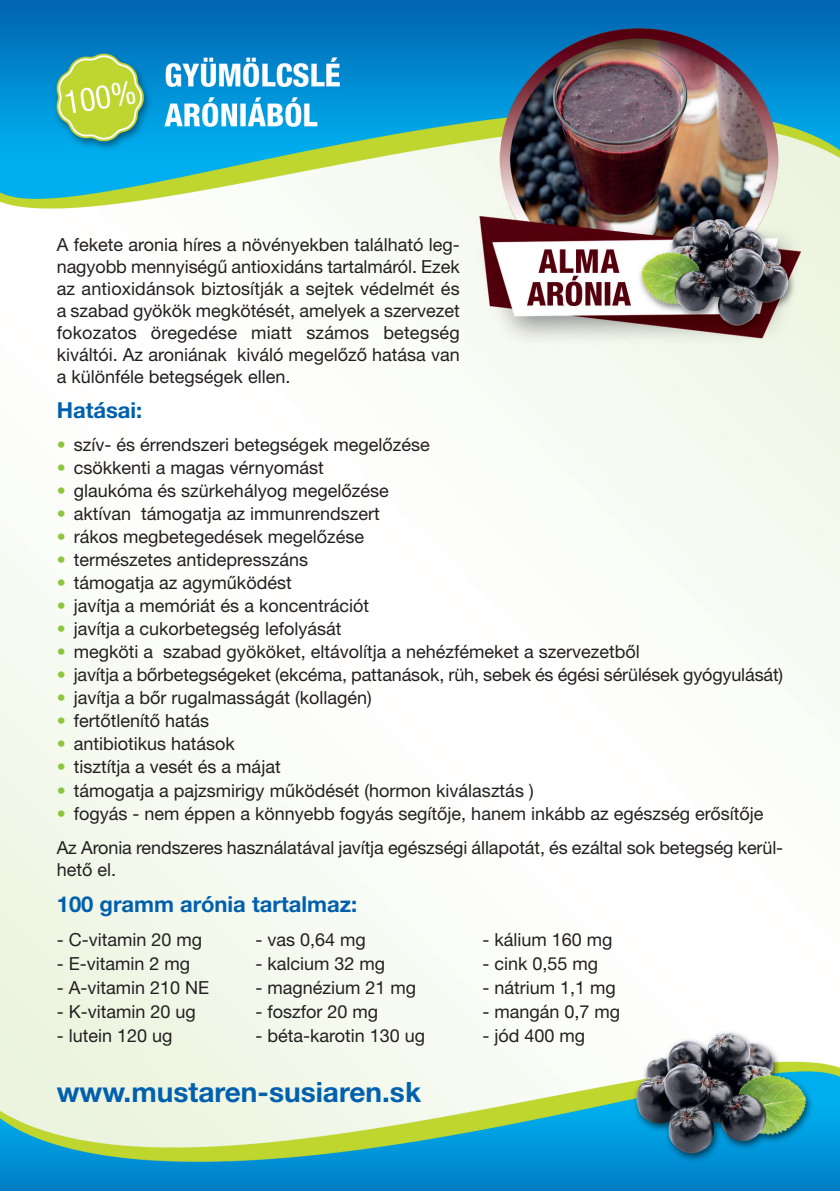
<style>
.page{position:relative;width:840px;height:1191px;background:#fff}
.page>*{position:absolute;margin:0;border:0;box-sizing:border-box;transform-origin:0 0}
.t1{font:700 28px "Helvetica Neue CE";color:#0160ae}
.t2{font:700 22px "Helvetica Neue CE";color:#0160ae}
.t3{font:18px/22px "Helvetica Neue CE";color:#231f20;text-align:justify}
.s1{color:#8bc63e}
</style>
<div class="page">
<img style="left:0;top:0;width:839px;height:1191px">
<p class="t3" style="left:57px;top:235px;width:404px">A fekete aronia híres a növényekben található leg&shy;nagyobb mennyiségű antioxidáns tartalmáról. Ezek az antioxidánsok biztosítják a sejtek védelmét és a szabad gyökök megkötését, amelyek a szervezet fokozatos öregedése miatt számos betegség kiváltói. Az aroniának kiváló megelőző hatása van a különféle betegségek ellen.</p>
<p class="t2" style="left:57px;top:402px;width:87px">Hatásai:</p>
<p class="t3" style="left:57px;top:436px;width:374px"><span class="s1">•</span> szív- és érrendszeri betegségek megelőzése</p>
<p class="t3" style="left:57px;top:459px;width:268px"><span class="s1">•</span> csökkenti a magas vérnyomást</p>
<p class="t3" style="left:57px;top:482px;width:333px"><span class="s1">•</span> glaukóma és szürkehályog megelőzése</p>
<p class="t3" style="left:57px;top:505px;width:324px"><span class="s1">•</span> aktívan támogatja az immunrendszert</p>
<p class="t3" style="left:57px;top:528px;width:309px"><span class="s1">•</span> rákos megbetegedések megelőzése</p>
<p class="t3" style="left:57px;top:551px;width:253px"><span class="s1">•</span> természetes antidepresszáns</p>
<p class="t3" style="left:57px;top:574px;width:236px"><span class="s1">•</span> támogatja az agyműködést</p>
<p class="t3" style="left:57px;top:597px;width:314px"><span class="s1">•</span> javítja a memóriát és a koncentrációt</p>
<p class="t3" style="left:57px;top:620px;width:286px"><span class="s1">•</span> javítja a cukorbetegség lefolyását</p>
<p class="t3" style="left:57px;top:643px;width:584px"><span class="s1">•</span> megköti a szabad gyököket, eltávolítja a nehézfémeket a szervezetből</p>
<p class="t3" style="left:57px;top:666px;width:727px"><span class="s1">•</span> javítja a bőrbetegségeket (ekcéma, pattanások, rüh, sebek és égési sérülések gyógyulását)</p>
<p class="t3" style="left:57px;top:689px;width:316px"><span class="s1">•</span> javítja a bőr rugalmasságát (kollagén)</p>
<p class="t3" style="left:57px;top:712px;width:154px"><span class="s1">•</span> fertőtlenítő hatás</p>
<p class="t3" style="left:57px;top:735px;width:180px"><span class="s1">•</span> antibiotikus hatások</p>
<p class="t3" style="left:57px;top:758px;width:225px"><span class="s1">•</span> tisztítja a vesét és a májat</p>
<p class="t3" style="left:57px;top:781px;width:478px"><span class="s1">•</span> támogatja a pajzsmirigy működését (hormon kiválasztás )</p>
<p class="t3" style="left:57px;top:798px;width:727px;line-height:34px"><span class="s1">•</span> fogyás - nem éppen a könnyebb fogyás segítője, hanem inkább az egészség erősítője<br>Az Aronia rendszeres használatával javítja egészségi állapotát, és ezáltal sok betegség kerül-</p>
<p class="t3" style="left:57px;top:860px;width:61px">hető el.</p>
<p class="t2" style="left:57px;top:896px;width:302px">100 gramm arónia tartalmaz:</p>
<p class="t3" style="left:57px;top:930px;width:147px">- C-vitamin 20 mg</p>
<p class="t3" style="left:255px;top:930px;width:112px">- vas 0,64 mg</p>
<p class="t3" style="left:482px;top:930px;width:132px">- kálium 160 mg</p>
<p class="t3" style="left:57px;top:954px;width:135px">- E-vitamin 2 mg</p>
<p class="t3" style="left:255px;top:954px;width:131px">- kalcium 32 mg</p>
<p class="t3" style="left:482px;top:954px;width:117px">- cink 0,55 mg</p>
<p class="t3" style="left:57px;top:978px;width:154px">- A-vitamin 210 NE</p>
<p class="t3" style="left:255px;top:978px;width:162px">- magnézium 21 mg</p>
<p class="t3" style="left:482px;top:978px;width:135px">- nátrium 1,1 mg</p>
<p class="t3" style="left:57px;top:1002px;width:141px">- K-vitamin 20 ug</p>
<p class="t3" style="left:255px;top:1002px;width:124px">- foszfor 20 mg</p>
<p class="t3" style="left:482px;top:1002px;width:139px">- mangán 0,7 mg</p>
<p class="t3" style="left:57px;top:1026px;width:117px">- lutein 120 ug</p>
<p class="t3" style="left:255px;top:1026px;width:171px">- béta-karotin 130 ug</p>
<p class="t3" style="left:482px;top:1026px;width:104px">- jód 400 mg</p>
<h1 class="t1" style="left:57px;top:1081px;width:365px">www.mustaren-susiaren.sk</h1>
</div>
